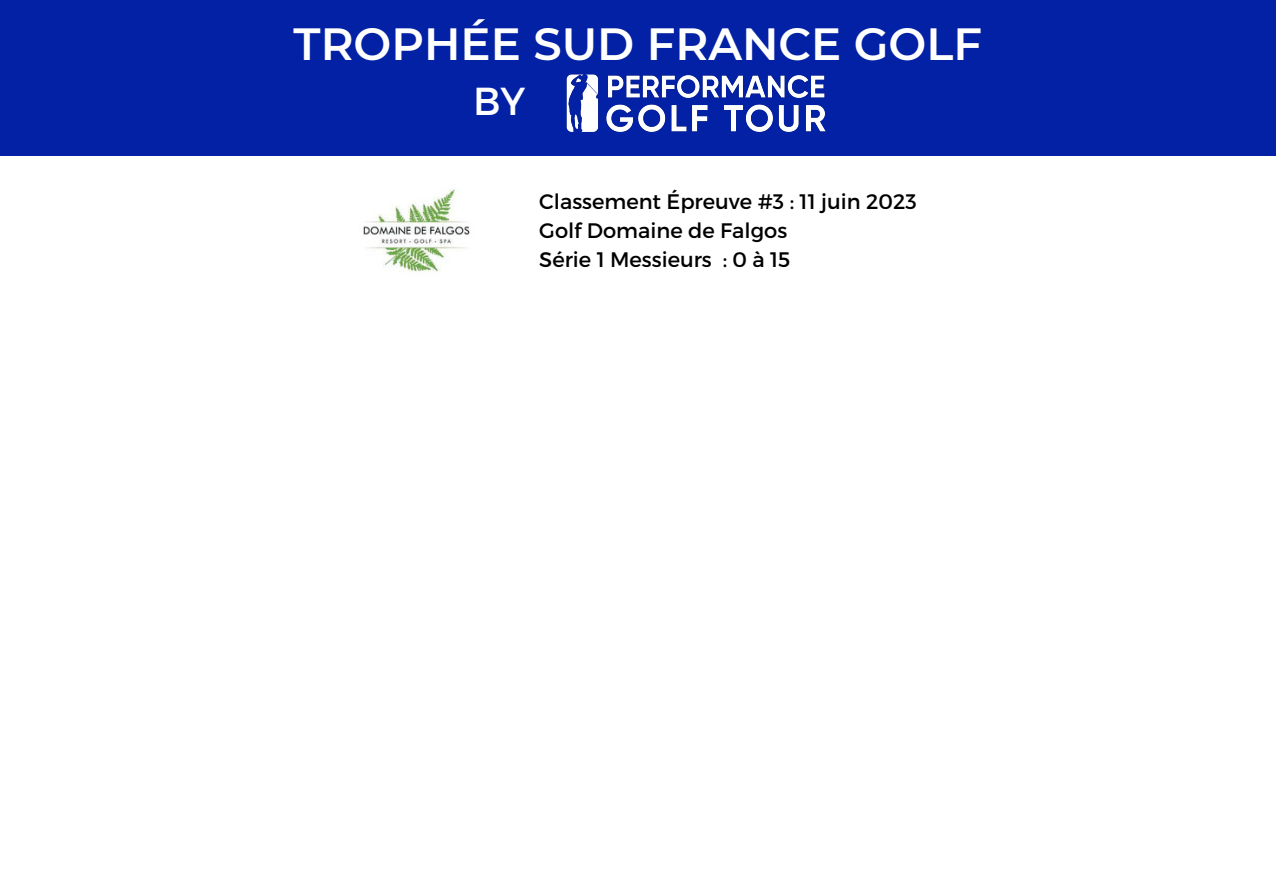
<style>
.page{position:relative;width:1276px;height:894px;background:#fff}
.page>*{position:absolute;margin:0;border:0;box-sizing:border-box;transform-origin:0 0}
.t1{font:600 45px "Montserrat";color:#fff}
.t2{font:39px "Montserrat";color:#fff}
.t3{font:21px "Montserrat";color:#000}
</style>
<div class="page">
<div style="left:0;top:0;width:1275px;height:155px;background:#0321a4"></div>
<img style="left:566px;top:74px;width:260px;height:58px">
<img style="left:363px;top:189px;width:107px;height:84px">
<p class="t1" style="left:293px;top:17px;width:689px">TROPHÉE SUD FRANCE GOLF</p>
<p class="t2" style="left:473px;top:75px;width:54px">BY</p>
<p class="t3" style="left:539px;top:188px;width:379px">Classement Épreuve #3 : 11 juin 2023</p>
<p class="t3" style="left:539px;top:217px;width:249px">Golf Domaine de Falgos</p>
<p class="t3" style="left:539px;top:246px;width:252px">Série 1 Messieurs : 0 à 15</p>
</div>
